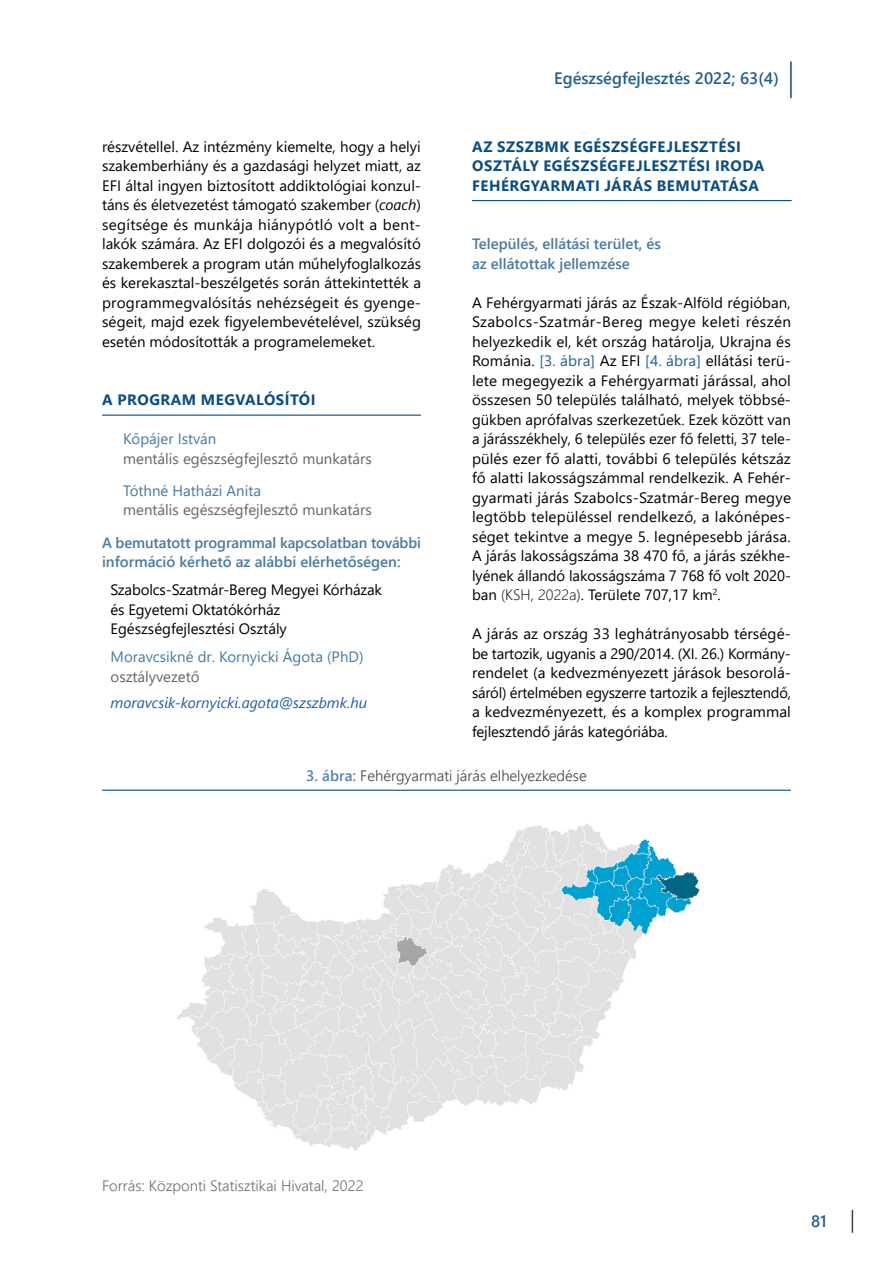
<style>
.page{position:relative;width:893px;height:1263px;background:#fff}
.page>*{position:absolute;margin:0;border:0;box-sizing:border-box;transform-origin:0 0}
.t1{font:600 16.5px "Segoe UI";color:#225f8e}
.t2{font:15px/19.5px "Segoe UI";letter-spacing:-.005em;color:#000;text-align:justify}
.t3{font:600 15px/19.5px "Segoe UI";color:#4779a0}
.t4{font:700 15px/19.5px "Segoe UI";letter-spacing:.035em;color:#0a4d81}
.t5{font:15px "Segoe UI";color:#636466}
.t6{font:15px "Segoe UI";color:#4779a0}
.t7{font:300 15px "Segoe UI";color:#414042}
.t8{font:300 15px "Segoe UI";color:#6d6e71}
.t9{font:italic 15px "Segoe UI";color:#215e9e}
.s1{font-style:italic}
.s2{color:#215e9e}
.s3{font-weight:300}
.s4{font-weight:600;color:#5382a7}
</style>
<div class="page">
<svg style="left:852px;top:1210px;width:1px;height:23px"></svg>
<hr style="left:790px;top:61px;width:2px;height:37px;background:#0a4d81">
<hr style="left:102px;top:415px;width:319px;height:1px;background:#0a4d81">
<hr style="left:472px;top:200px;width:320px;height:1px;background:#0a4d81">
<hr style="left:102px;top:790px;width:689px;height:1px;background:#0a4d81">
<img style="left:177px;top:823px;width:523px;height:327px">
<p class="t1" style="left:554px;top:63px;width:226px">Egészségfejlesztés 2022; 63(4)</p>
<p class="t4" style="left:472px;top:135px;width:293px">AZ SZSZBMK EGÉSZSÉGFEJLESZTÉSI<br>OSZTÁLY EGÉSZSÉGFEJLESZTÉSI IRODA<br>FEHÉRGYARMATI JÁRÁS BEMUTATÁSA</p>
<p class="t2" style="left:102px;top:135px;width:321px">részvétellel. Az intézmény kiemelte, hogy a helyi szakemberhiány és a gazdasági helyzet miatt, az EFI által ingyen biztosított addiktológiai konzul&shy;táns és életvezetést támogató szakember (<span class="s1">coach</span>) segítsége és munkája hiánypótló volt a bent&shy;lakók számára. Az EFI dolgozói és a megvalósító szakemberek a program után műhelyfoglalkozás és kerekasztal-beszélgetés során áttekintették a programmegvalósítás nehézségeit és gyenge&shy;ségeit, majd ezek figyelembevételével, szükség esetén módosították a programelemeket.</p>
<p class="t3" style="left:472px;top:233px;width:191px">Település, ellátási terület, és az ellátottak jellemzése</p>
<p class="t2" style="left:472px;top:291px;width:321px">A Fehérgyarmati járás az Észak-Alföld régióban, Szabolcs-Szatmár-Bereg megye keleti részén helyezkedik el, két ország határolja, Ukrajna és Románia. <span class="s2">[3. ábra]</span> Az EFI <span class="s2">[4. ábra]</span> ellátási terü&shy;lete megegyezik a Fehérgyarmati járással, ahol összesen 50 település található, melyek többsé&shy;gükben aprófalvas szerkezetűek. Ezek között van a járásszékhely, 6 település ezer fő feletti, 37 tele&shy;pülés ezer fő alatti, további 6 település kétszáz fő alatti lakosságszámmal rendelkezik. A Fehér&shy;gyarmati járás Szabolcs-Szatmár-Bereg megye legtöbb településsel rendelkező, a lakónépes&shy;séget tekintve a megye 5. legnépesebb járása.<br>A járás lakosságszáma 38 470 fő, a járás székhe&shy;lyének állandó lakosságszáma 7 768 fő volt 2020- ban <span class="s3">(KSH, 2022a)</span>. Területe 707,17 km<sup>2</sup>.</p>
<p class="t2" style="left:472px;top:623px;width:321px">A járás az ország 33 leghátrányosabb térségé&shy;be tartozik, ugyanis a 290/2014. (XI. 26.) Kormány&shy;rendelet (a kedvezményezett járások besorolá&shy;sáról) értelmében egyszerre tartozik a fejlesztendő, a kedvezményezett, és a komplex programmal fejlesztendő járás kategóriába.</p>
<p class="t7" style="left:306px;top:762px;width:282px"><span class="s4">3. ábra:</span> Fehérgyarmati járás elhelyezkedése</p>
<p class="t4" style="left:102px;top:389px;width:215px">A PROGRAM MEGVALÓSÍTÓI</p>
<p class="t6" style="left:123px;top:425px;width:95px">Kőpájer István</p>
<p class="t5" style="left:123px;top:444px;width:250px">mentális egészségfejlesztő munkatárs</p>
<p class="t6" style="left:123px;top:476px;width:139px">Tóthné Hatházi Anita</p>
<p class="t5" style="left:123px;top:496px;width:250px">mentális egészségfejlesztő munkatárs</p>
<p class="t3" style="left:102px;top:531px;width:320px">A bemutatott programmal kapcsolatban további információ kérhető az alábbi elérhetőségen:</p>
<p class="t2" style="left:111px;top:579px;width:273px;text-align:left">Szabolcs-Szatmár-Bereg Megyei Kórházak és Egyetemi Oktatókórház<br>Egészségfejlesztési Osztály</p>
<p class="t6" style="left:111px;top:643px;width:254px">Moravcsikné dr. Kornyicki Ágota (PhD)</p>
<p class="t5" style="left:111px;top:662px;width:91px">osztályvezető</p>
<p class="t9" style="left:111px;top:688px;width:258px">moravcsik-kornyicki.agota@szszbmk.hu</p>
<p class="t8" style="left:102px;top:1171px;width:263px">Forrás: Központi Statisztikai Hivatal, 2022</p>
<p class="t1" style="left:811px;top:1206px;width:17px">81</p>
</div>
